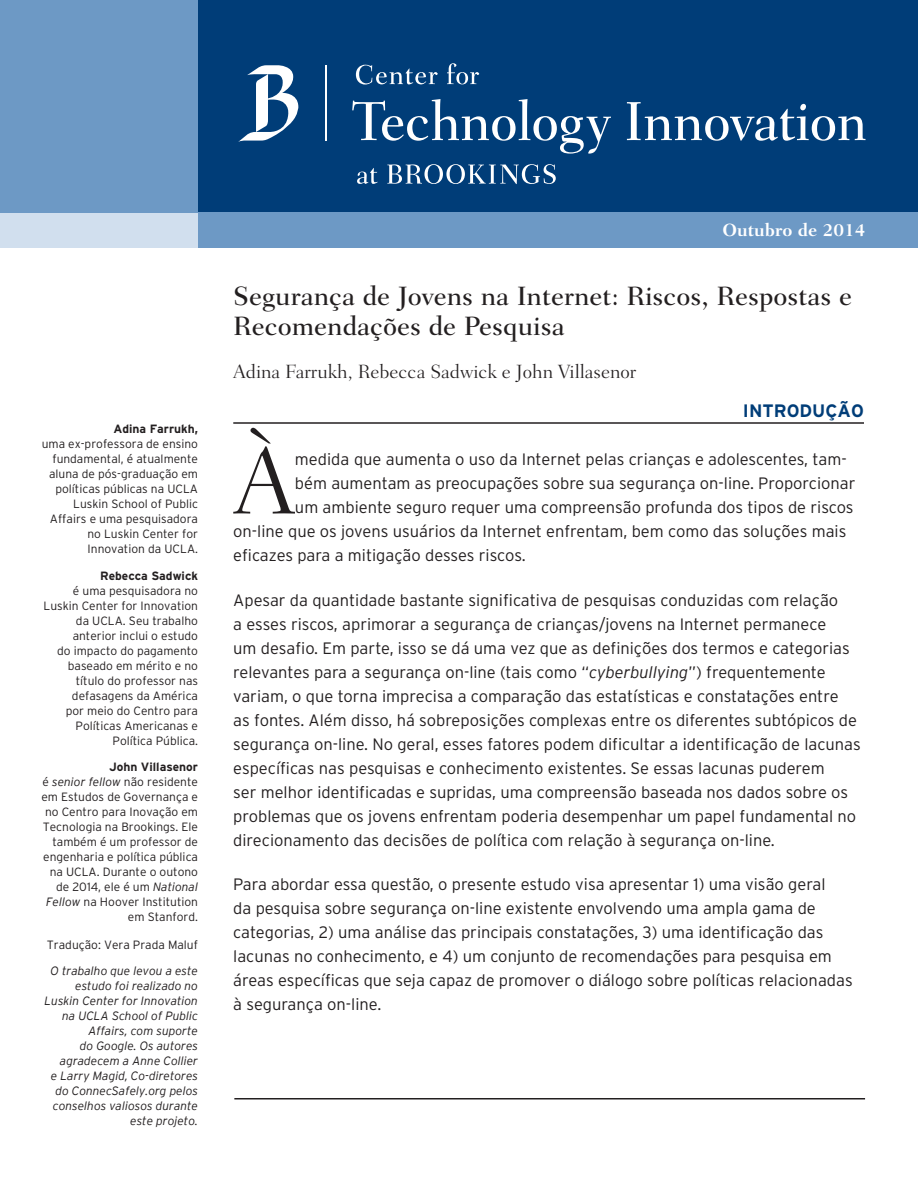
<style>
.page{position:relative;width:918px;height:1188px;background:#fff}
.page>*{position:absolute;margin:0;border:0;box-sizing:border-box;transform-origin:0 0}
.t1{font:300 95.25px "Fairfield LT Std";color:#231f20}
.t2{font:500 27px/30px "Fairfield LT Std";color:#231f20}
.t3{font:300 19.5px "Fairfield LT Std";color:#231f20}
.t4{font:700 18px "Fairfield LT Std";color:#fff}
.t5{font:700 18px "Interstate";color:#003d78}
.t6{font:300 16.5px/24px "Interstate";color:#231f20}
.t7{font:300 12px/15px "Interstate";color:#231f20;text-align:right}
.t8{font:italic 300 12px/15px "Interstate";color:#231f20;text-align:right}
.t9{font:700 12px "Interstate";color:#231f20}
.s1{font-weight:700}
.s2{font-style:italic}
</style>
<div class="page">
<div style="left:0;top:0;width:918px;height:212px;background:#003d78"></div>
<div style="left:198px;top:213px;width:720px;height:35px;background:#6d99c5"></div>
<div style="left:0;top:213px;width:198px;height:35px;background:#d1dfee"></div>
<hr style="left:234px;top:1098px;width:631px;height:2px;background:#231f20">
<div style="left:0;top:0;width:198px;height:212px;background:#6d99c5"></div>
<hr style="left:233px;top:422px;width:631px;height:2px;background:#231f20">
<svg style="left:356px;top:65px;width:82px;height:20px"></svg>
<svg style="left:447px;top:63px;width:32px;height:21px"></svg>
<svg style="left:352px;top:99px;width:259px;height:55px"></svg>
<svg style="left:627px;top:102px;width:238px;height:39px"></svg>
<svg style="left:357px;top:168px;width:21px;height:16px"></svg>
<svg style="left:387px;top:164px;width:169px;height:20px"></svg>
<hr style="left:325px;top:65px;width:2px;height:76px;background:#fff">
<svg style="left:238px;top:65px;width:60px;height:77px"></svg>
<p class="t9" style="left:113px;top:423px;width:86px">Adina Farrukh,</p>
<p class="t7" style="left:42px;top:437px;width:158px">uma ex-professora de ensino fundamental, é atualmente aluna de pós-graduação em políticas públicas na UCLA<br>Luskin School of Public<br>Affairs e uma pesquisadora no Luskin Center for<br>Innovation da UCLA.</p>
<p class="t9" style="left:100px;top:569px;width:99px">Rebecca Sadwick</p>
<p class="t7" style="left:43px;top:583px;width:156px">é uma pesquisadora no<br>Luskin Center for Innovation da UCLA. Seu trabalho anterior inclui o estudo<br>do impacto do pagamento baseado em mérito e no título do professor nas defasagens da América<br>por meio do Centro para<br>Políticas Americanas e<br>Política Pública.</p>
<p class="t7" style="left:41px;top:759px;width:158px"><span class="s1">John Villasenor<br></span>é <span class="s2">senior fellow</span> não residente em Estudos de Governança e no Centro para Inovação em<br>Tecnologia na Brookings. Ele também é um professor de engenharia e política pública na UCLA. Durante o outono de 2014, ele é um <span class="s2">National<br>Fellow</span> na Hoover Institution em Stanford.</p>
<p class="t7" style="left:47px;top:937px;width:153px">Tradução: Vera Prada Maluf</p>
<p class="t8" style="left:44px;top:963px;width:155px">O trabalho que levou a este estudo foi realizado no<br>Luskin Center for Innovation na UCLA School of Public<br>Affairs, com suporte<br>do Google. Os autores agradecem a Anne Collier<br>e Larry Magid, Co-diretores do ConnecSafely.org pelos conselhos valiosos durante este projeto.</p>
<p class="t4" style="left:722px;top:220px;width:145px">Outubro de 2014</p>
<h2 class="t2" style="left:233px;top:281px;width:620px">Segurança de Jovens na Internet: Riscos, Respostas e<br>Recomendações de Pesquisa</h2>
<p class="t3" style="left:233px;top:361px;width:405px">Adina Farrukh, Rebecca Sadwick e John Villasenor</p>
<p class="t5" style="left:743px;top:401px;width:123px">INTRODUÇÃO</p>
<h1 class="t1" style="left:233px;top:428px;width:63px">À</h1>
<p class="t6" style="left:295px;top:447px;width:553px">medida que aumenta o uso da Internet pelas crianças e adolescentes, tam-</p>
<p class="t6" style="left:295px;top:471px;width:562px">bém aumentam as preocupações sobre sua segurança on-line. Proporcionar</p>
<p class="t6" style="left:295px;top:495px;width:560px">um ambiente seguro requer uma compreensão profunda dos tipos de riscos</p>
<p class="t6" style="left:233px;top:519px;width:615px">on-line que os jovens usuários da Internet enfrentam, bem como das soluções mais</p>
<p class="t6" style="left:233px;top:543px;width:294px">eficazes para a mitigação desses riscos.</p>
<p class="t6" style="left:233px;top:588px;width:629px">Apesar da quantidade bastante significativa de pesquisas conduzidas com relação<br>a esses riscos, aprimorar a segurança de crianças/jovens na Internet permanece<br>um desafio. Em parte, isso se dá uma vez que as definições dos termos e categorias relevantes para a segurança on-line (tais como “<span class="s2">cyberbullying</span>”) frequentemente variam, o que torna imprecisa a comparação das estatísticas e constatações entre<br>as fontes. Além disso, há sobreposições complexas entre os diferentes subtópicos de segurança on-line. No geral, esses fatores podem dificultar a identificação de lacunas específicas nas pesquisas e conhecimento existentes. Se essas lacunas puderem<br>ser melhor identificadas e supridas, uma compreensão baseada nos dados sobre os problemas que os jovens enfrentam poderia desempenhar um papel fundamental no direcionamento das decisões de política com relação à segurança on-line.</p>
<p class="t6" style="left:233px;top:872px;width:621px">Para abordar essa questão, o presente estudo visa apresentar 1) uma visão geral<br>da pesquisa sobre segurança on-line existente envolvendo uma ampla gama de categorias, 2) uma análise das principais constatações, 3) uma identificação das lacunas no conhecimento, e 4) um conjunto de recomendações para pesquisa em áreas específicas que seja capaz de promover o diálogo sobre políticas relacionadas à segurança on-line.</p>
</div>
